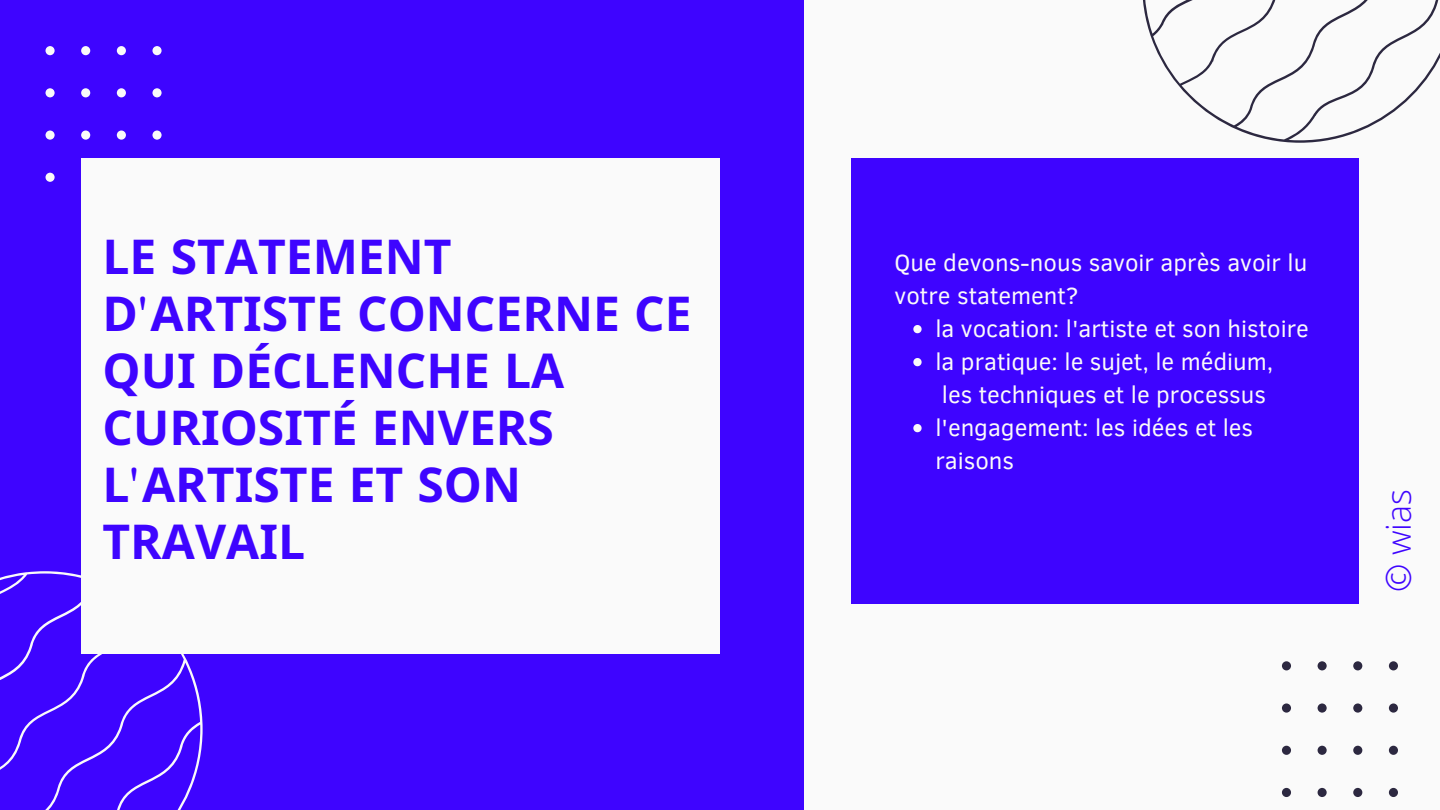
<style>
.page{position:relative;width:1440px;height:810px;background:#fff}
.page>*{position:absolute;margin:0;border:0;box-sizing:border-box;transform-origin:0 0}
.t1{font:700 48px/57px "Noto Sans";color:#3e04ff}
.t2{font:300 34px "Open Sans";color:#3e04ff}
.t3{font:24px/33px "Clear Sans";color:#fafafa}
.s1{font-family:"Shimanto";font-weight:400}
</style>
<div class="page">
<div style="left:0;top:0;width:952px;height:810px;background:#3e04ff"></div>
<svg style="left:0;top:571px;width:203px;height:239px"></svg>
<div style="left:804px;top:0;width:636px;height:810px;background:#fafafa"></div>
<svg style="left:1143px;top:0;width:297px;height:143px"></svg>
<svg style="left:46px;top:46px;width:116px;height:136px"></svg>
<svg style="left:1282px;top:661px;width:116px;height:136px"></svg>
<div style="left:81px;top:158px;width:639px;height:496px;background:#fafafa"></div>
<div style="left:852px;top:158px;width:507px;height:445px;background:#3e04ff"></div>
<svg style="left:913px;top:325px;width:9px;height:8px"></svg>
<svg style="left:913px;top:358px;width:9px;height:8px"></svg>
<svg style="left:913px;top:424px;width:9px;height:8px"></svg>
<h1 class="t1" style="left:103px;top:227px;width:591px">LE STATEMENT<br>D<span class="s1">'</span>ARTISTE CONCERNE CE<br>QUI DÉCLENCHE LA<br>CURIOSITÉ ENVERS<br>L<span class="s1">'</span>ARTISTE ET SON<br>TRAVAIL</h1>
<p class="t3" style="left:895px;top:245px;width:414px">Que devons-nous savoir après avoir lu votre statement?</p>
<p class="t3" style="left:935px;top:311px;width:375px">la vocation: l'artiste et son histoire la pratique: le sujet, le médium, les techniques et le processus l'engagement: les idées et les raisons</p>
<h2 class="t2" style="left:1375px;top:592px;width:105px;rotate:-90deg">© wias</h2>
</div>
